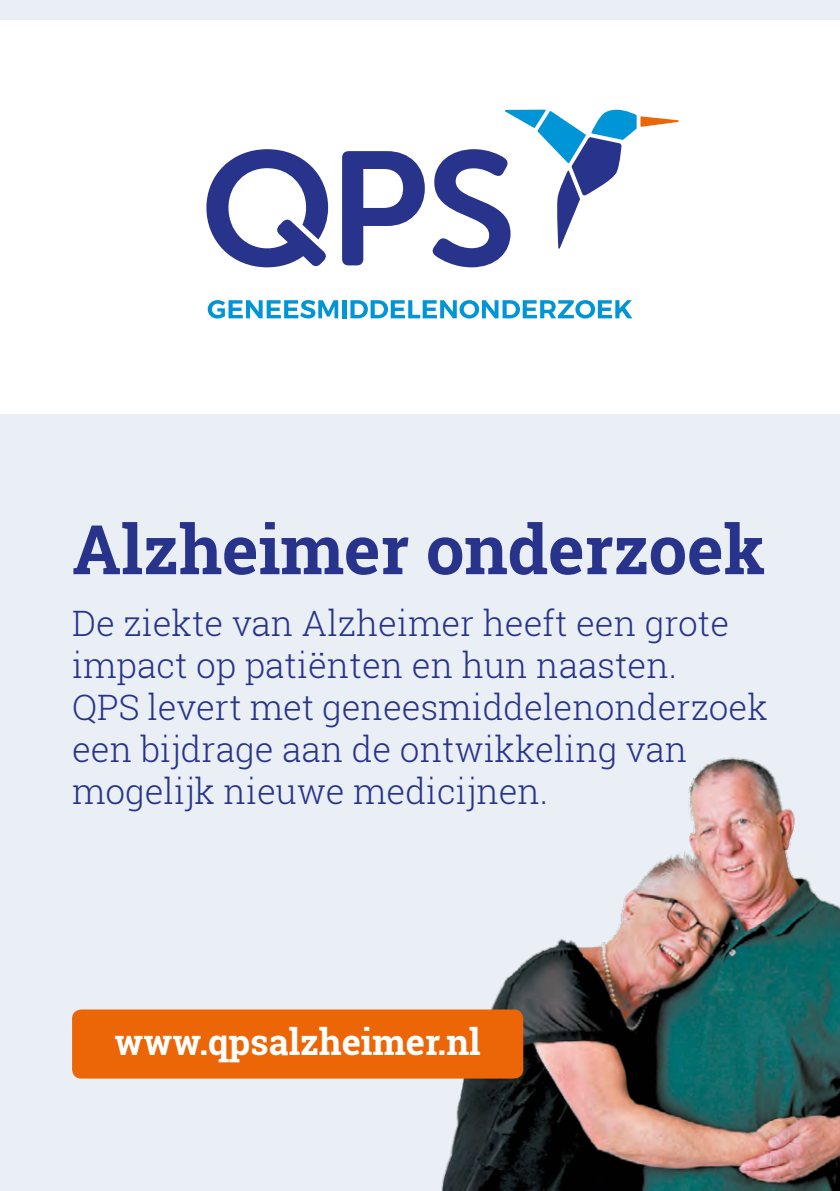
<style>
.page{position:relative;width:840px;height:1191px;background:#fff}
.page>*{position:absolute;margin:0;border:0;box-sizing:border-box;transform-origin:0 0}
.t1{font:700 68.4px "Roboto Slab";color:#28348b}
.t2{font:700 36px "Roboto Slab";color:#fff}
.t3{font:300 35px/42px "Roboto Slab";color:#28348b}
</style>
<div class="page">
<svg style="left:342px;top:151px;width:82px;height:114px"></svg>
<svg style="left:206px;top:149px;width:122px;height:118px"></svg>
<svg style="left:432px;top:110px;width:246px;height:157px"></svg>
<svg style="left:207px;top:300px;width:131px;height:18px"></svg>
<hr style="left:342px;top:300px;width:4px;height:18px;background:#0095d6">
<svg style="left:350px;top:300px;width:282px;height:18px"></svg>
<div style="left:0;top:414px;width:839px;height:777px;background:#eaeff5"></div>
<img style="left:412px;top:757px;width:427px;height:434px">
<div style="left:0;top:0;width:839px;height:20px;background:#eaeff5"></div>
<div style="left:72px;top:1009px;width:451px;height:69px;background:#ec6608;border-radius:9px"></div>
<h1 class="t1" style="left:72px;top:502px;width:694px">Alzheimer onderzoek</h1>
<p class="t3" style="left:72px;top:601px;width:697px">De ziekte van Alzheimer heeft een grote impact op patiënten en hun naasten.<br>QPS levert met geneesmiddelenonderzoek een bijdrage aan de ontwikkeling van mogelijk nieuwe medicijnen.</p>
<p class="t2" style="left:114px;top:1016px;width:367px">www.qpsalzheimer.nl</p>
</div>
